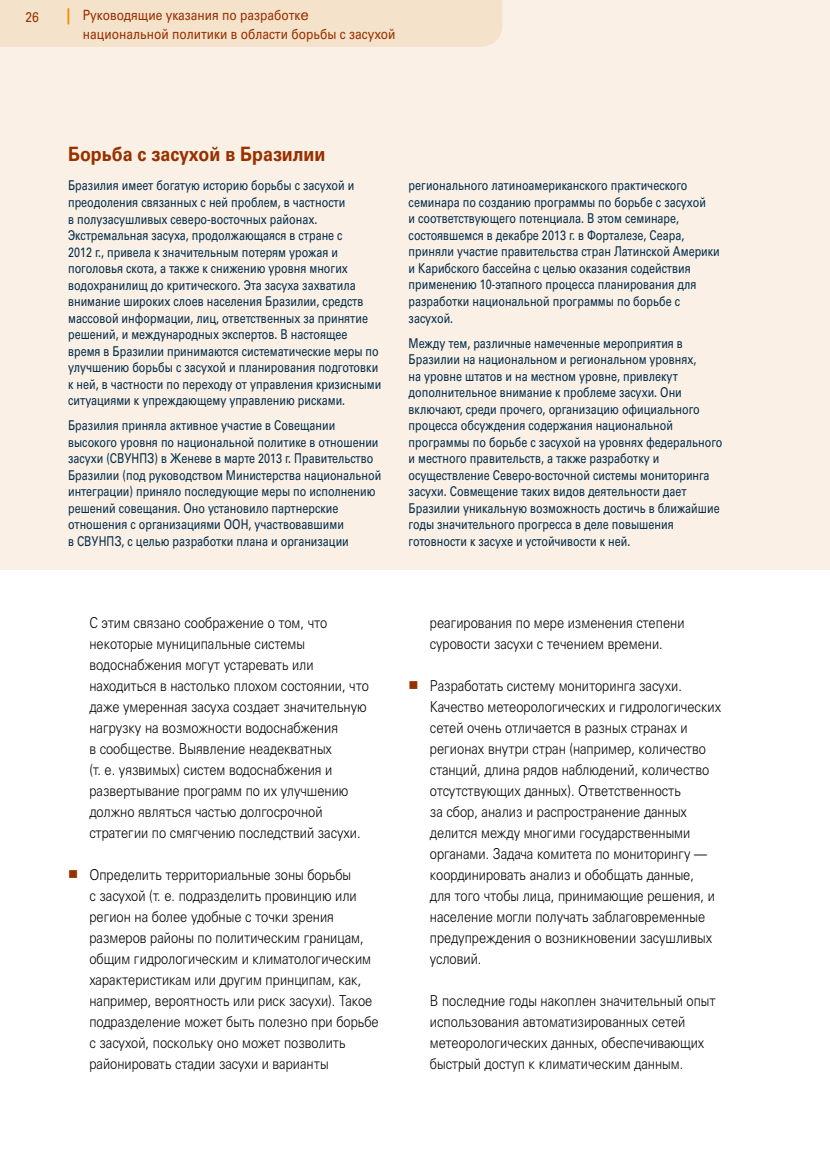
<style>
.page{position:relative;width:830px;height:1149px;background:#fff}
.page>*{position:absolute;margin:0;border:0;box-sizing:border-box;transform-origin:0 0}
.case_study_heading{font:700 19.8px "Univers LTCYR";color:#963100;scale:.9 1}
.title_of_flyer{font:700 18px "Rotis Sans Serif";color:#f18e00}
.body_text{font:300 15px/21px "Univers LTCYR";color:#000;scale:.86 1}
.title_of_flyer-2{font:14.1px "Univers LTCYR";color:#963100;scale:.85 1}
.case_study_text{font:13.5px/16.5px "Univers LTCYR";color:#042d4b;scale:.8 1}
.s1{font-size:15px}
.s2{color:#963100}
</style>
<div class="page">
<div style="left:0;top:0;width:829px;height:569px;background:#faf0e5"></div>
<div style="left:0;top:0;width:502px;height:47px;background:#f5e2ca"></div>
<p class="title_of_flyer-2" style="left:26px;top:8px;width:17px">26</p>
<p class="title_of_flyer" style="left:66px;top:4px;width:6px">|</p>
<p class="title_of_flyer-2" style="left:83px;top:7px;width:267px">Руководящие указания по разработк<span class="s1">е</span></p>
<p class="title_of_flyer-2" style="left:83px;top:26px;width:369px">национальной политики в области борьбы с засухой</p>
<p class="case_study_heading" style="left:68px;top:142px;width:287px">Борьба с засухой в Бразилии</p>
<p class="case_study_text" style="left:68px;top:177px;width:393px">Бразилия имеет богатую историю борьбы с засухой и преодоления связанных с ней проблем, в частности<br>в полузасушливых северо-восточных районах.<br>Экстремальная засуха, продолжающаяся в стране с<br>2012 г., привела к значительным потерям урожая и поголовья скота, а также к снижению уровня многих водохранилищ до критического. Эта засуха захватила внимание широких слоев населения Бразилии, средств массовой информации, лиц, ответственных за принятие решений, и международных экспертов. В настоящее время в Бразилии принимаются систематические меры по улучшению борьбы с засухой и планирования подготовки к ней, в частности по переходу от управления кризисными ситуациями к упреждающему управлению рисками.</p>
<p class="case_study_text" style="left:68px;top:417px;width:393px">Бразилия приняла активное участие в Совещании высокого уровня по национальной политике в отношении засухи (СВУНПЗ) в Женеве в марте 2013 г. Правительство Бразилии (под руководством Министерства национальной интеграции) приняло последующие меры по исполнению решений совещания. Оно установило партнерские отношения с организациями ООН, участвовавшими<br>в СВУНПЗ, с целью разработки плана и организации</p>
<p class="body_text" style="left:89px;top:612px;width:326px">С этим связано соображение о том, что некоторые муниципальные системы водоснабжения могут устаревать или находиться в настолько плохом состоянии, что даже умеренная засуха создает значительную нагрузку на возможности водоснабжения<br>в сообществе. Выявление неадекватных<br>(т. е. уязвимых) систем водоснабжения и развертывание программ по их улучшению должно являться частью долгосрочной стратегии по смягчению последствий засухи.</p>
<p class="body_text" style="left:89px;top:864px;width:338px;text-indent:-21px"><span class="s2">■</span> Определить территориальные зоны борьбы<br>с засухой (т. е. подразделить провинцию или регион на более удобные с точки зрения размеров районы по политическим границам, общим гидрологическим и климатологическим характеристикам или другим принципам, как, например, вероятность или риск засухи). Такое подразделение может быть полезно при борьбе с засухой, поскольку оно может позволить районировать стадии засухи и варианты</p>
<p class="case_study_text" style="left:408px;top:177px;width:390px">регионального латиноамериканского практического семинара по созданию программы по борьбе с засухой<br>и соответствующего потенциала. В этом семинаре, состоявшемся в декабре 2013 г. в Форталезе, Сеара, приняли участие правительства стран Латинской Америки и Карибского бассейна с целью оказания содействия применению 10-этапного процесса планирования для разработки национальной программы по борьбе с засухой.</p>
<p class="case_study_text" style="left:408px;top:334px;width:393px">Между тем, различные намеченные мероприятия в Бразилии на национальном и региональном уровнях,<br>на уровне штатов и на местном уровне, привлекут дополнительное внимание к проблеме засухи. Они включают, среди прочего, организацию официального процесса обсуждения содержания национальной программы по борьбе с засухой на уровнях федерального и местного правительств, а также разработку и осуществление Северо-восточной системы мониторинга засухи. Совмещение таких видов деятельности дает Бразилии уникальную возможность достичь в ближайшие годы значительного прогресса в деле повышения готовности к засухе и устойчивости к ней.</p>
<p class="body_text" style="left:429px;top:612px;width:297px">реагирования по мере изменения степени суровости засухи с течением времени.</p>
<p class="body_text" style="left:429px;top:675px;width:340px;text-indent:-21px"><span class="s2">■</span> Разработать систему мониторинга засухи.<br>Качество метеорологических и гидрологических сетей очень отличается в разных странах и регионах внутри стран (например, количество станций, длина рядов наблюдений, количество отсутствующих данных). Ответственность<br>за сбор, анализ и распространение данных делится между многими государственными органами. Задача комитета по мониторингу — координировать анализ и обобщать данные,<br>для того чтобы лица, принимающие решения, и население могли получать заблаговременные предупреждения о возникновении засушливых условий.</p>
<p class="body_text" style="left:429px;top:990px;width:334px">В последние годы накоплен значительный опыт использования автоматизированных сетей метеорологических данных, обеспечивающих быстрый доступ к климатическим данным.</p>
</div>
